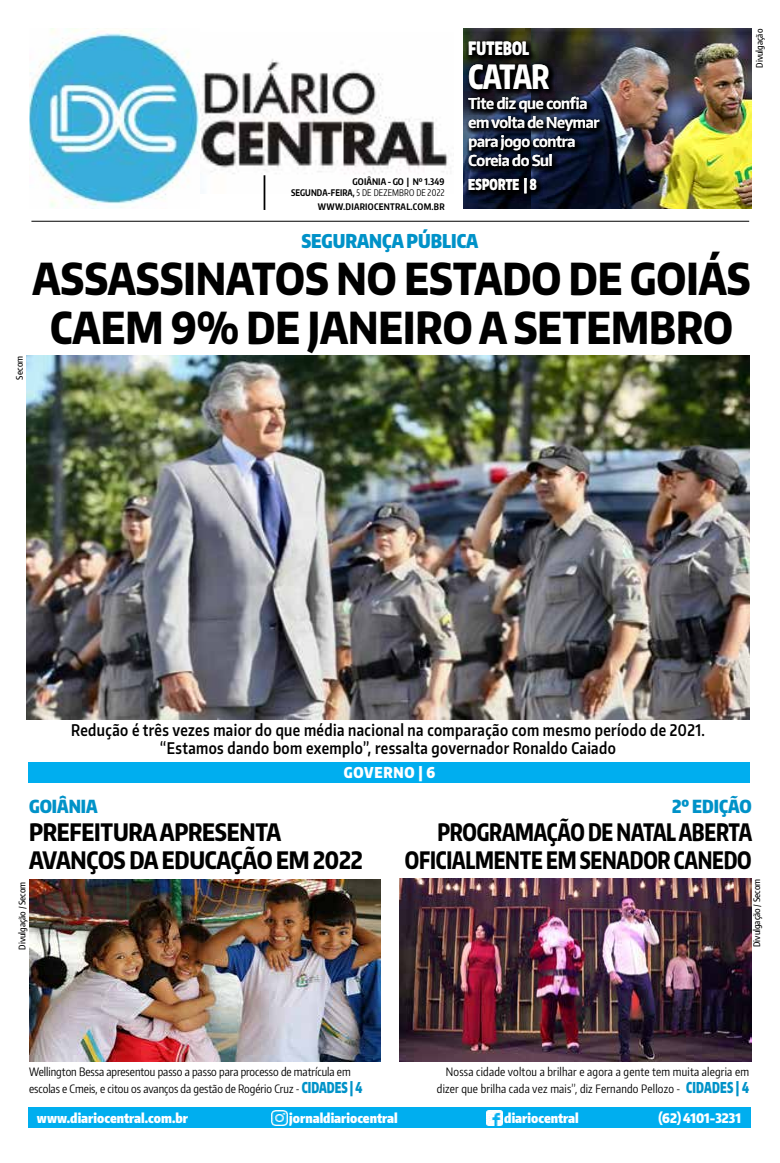
<style>
.page{position:relative;width:780px;height:1163px;background:#fff}
.page>*{position:absolute;margin:0;border:0;box-sizing:border-box;transform-origin:0 0}
.t1{font:800 44px/49px "Encode Sans Narrow";color:#000;text-align:center;scale:.89 1}
.t2{font:800 33px "Encode Sans Compressed";letter-spacing:-.04em;color:#fff;scale:.9 1}
.t3{font:800 24px/28px "Encode Sans Compressed";letter-spacing:-.01em;color:#000;text-align:right;scale:.9 1}
.t4{font:800 24px/28px "Encode Sans Compressed";letter-spacing:-.01em;color:#000}
.t5{font:900 19px "Encode Sans Compressed";color:#0092c8}
.t6{font:900 18px "Encode Sans Compressed";color:#0092c8}
.t7{font:900 18px "Encode Sans Compressed";letter-spacing:.02em;color:#fff;scale:.8 1}
.t8{font:600 16px/18px "Encode Sans Narrow";letter-spacing:.03em;color:#000;text-align:center;scale:.86 1}
.t9{font:600 15px/19px "Encode Sans Narrow";letter-spacing:-.02em;color:#fff}
.t10{font:900 15px "Encode Sans Compressed";letter-spacing:.05em;color:#fff}
.t11{font:900 15px "Encode Sans Compressed";letter-spacing:.03em;color:#fff;scale:.8 1}
.t12{font:900 13.2px "Encode Sans Compressed";color:#fff}
.t13{font:11.5px/17px "Encode Sans Compressed";color:#000}
.t14{font:11.5px/17px "Encode Sans Compressed";letter-spacing:.02em;color:#000;text-align:right}
.t15{font:700 9.1px/11.4px "Encode Sans Compressed";letter-spacing:.01em;color:#000;text-align:right}
.t16{font:500 9px "Encode Sans Compressed";color:#000}
.t17{font:700 9px "Encode Sans Compressed";letter-spacing:.03em;color:#000}
.s1{font-weight:400}
.s2{font-weight:900;font-size:15px;color:#0092c8}
</style>
<div class="page">
<img style="left:199px;top:59px;width:249px;height:135px">
<img style="left:29px;top:28px;width:170px;height:181px">
<hr style="left:263px;top:175px;width:2px;height:35px;background:#000">
<img style="left:530px;top:28px;width:222px;height:180px">
<img style="left:463px;top:28px;width:67px;height:180px">
<div style="left:28px;top:1107px;width:723px;height:21px;background:#00aeef"></div>
<img style="left:272px;top:1110px;width:15px;height:15px">
<img style="left:486px;top:1110px;width:16px;height:15px">
<img style="left:29px;top:879px;width:352px;height:182px">
<img style="left:399px;top:878px;width:352px;height:183px">
<hr style="left:31px;top:221px;width:718px;height:1px;background:#000">
<div style="left:28px;top:762px;width:722px;height:20px;background:#00aeef"></div>
<img style="left:27px;top:355px;width:722px;height:364px">
<svg style="left:465px;top:175px;width:78px;height:25px;background:#040917"></svg>
<svg style="left:465px;top:39px;width:71px;height:23px;background:#0f110a"></svg>
<svg style="left:466px;top:61px;width:90px;height:34px;background:#08090c"></svg>
<svg style="left:465px;top:95px;width:141px;height:79px;background:#0d1426"></svg>
<p class="t15" style="left:291px;top:175px;width:155px">GOIÂNIA - GO | Nº 1.349<br>SEGUNDA-FEIRA, <span class="s1">5 DE dezembro DE 2022</span></p>
<p class="t17" style="left:318px;top:201px;width:128px">WWW.DIARIOCENTRAL.COM.BR</p>
<p class="t7" style="left:468px;top:36px;width:77px">FUTEBOL</p>
<p class="t2" style="left:468px;top:55px;width:91px">CATAR</p>
<p class="t9" style="left:468px;top:94px;width:132px">Tite diz que confia em volta de Neymar para jogo contra<br>Coreia do Sul</p>
<p class="t11" style="left:468px;top:175px;width:87px">ESPORTE | 8</p>
<p class="t16" style="left:753px;top:68px;width:40px;rotate:-90deg">Divulgação</p>
<p class="t16" style="left:14px;top:379px;width:25px;rotate:-90deg">Secom</p>
<p class="t5" style="left:301px;top:229px;width:178px">SEGURANÇA PÚBLICA</p>
<p class="t1" style="left:33px;top:252px;width:808px">ASSASSINATOS NO ESTADO DE GOIÁS<br>CAEM 9% DE JANEIRO A SETEMBRO</p>
<p class="t8" style="left:71px;top:720px;width:738px">Redução é três vezes maior do que média nacional na comparação com mesmo período de 2021. “Estamos dando bom exemplo”, ressalta governador Ronaldo Caiado</p>
<p class="t10" style="left:344px;top:762px;width:93px">GOVERNO | 6</p>
<p class="t6" style="left:29px;top:794px;width:70px">GOIÂNIA</p>
<p class="t6" style="left:672px;top:794px;width:81px">2º EDIÇÃO</p>
<p class="t4" style="left:29px;top:817px;width:335px">PREFEITURA APRESENTA<br>AVANÇOS DA EDUCAÇÃO EM 2022</p>
<p class="t3" style="left:405px;top:817px;width:387px">PROGRAMAÇÃO DE NATAL ABERTA<br>OFICIALMENTE EM SENADOR CANEDO</p>
<p class="t16" style="left:16px;top:949px;width:69px;rotate:-90deg">Divulgação / Secom</p>
<p class="t16" style="left:750px;top:946px;width:69px;rotate:-90deg">Divulgação / Secom</p>
<p class="t13" style="left:29px;top:1062px;width:335px">Wellington Bessa apresentou passo a passo para processo de matrícula em escolas e Cmeis, e citou os avanços da gestão de Rogério Cruz - <span class="s2">CIDADES | 4</span></p>
<p class="t14" style="left:437px;top:1062px;width:314px">Nossa cidade voltou a brilhar e agora a gente tem muita alegria em dizer que brilha cada vez mais”, diz Fernando Pellozo - <span class="s2">CIDADES | 4</span></p>
<p class="t12" style="left:37px;top:1108px;width:152px">WWW.DIARIOCENTRAL.COM.BR</p>
<p class="t12" style="left:289px;top:1109px;width:110px">JORNALDIARIOCENTRAL</p>
<p class="t12" style="left:504px;top:1108px;width:76px">DIARIOCENTRAL</p>
<p class="t12" style="left:658px;top:1108px;width:84px">(62) 4101-3231</p>
</div>
